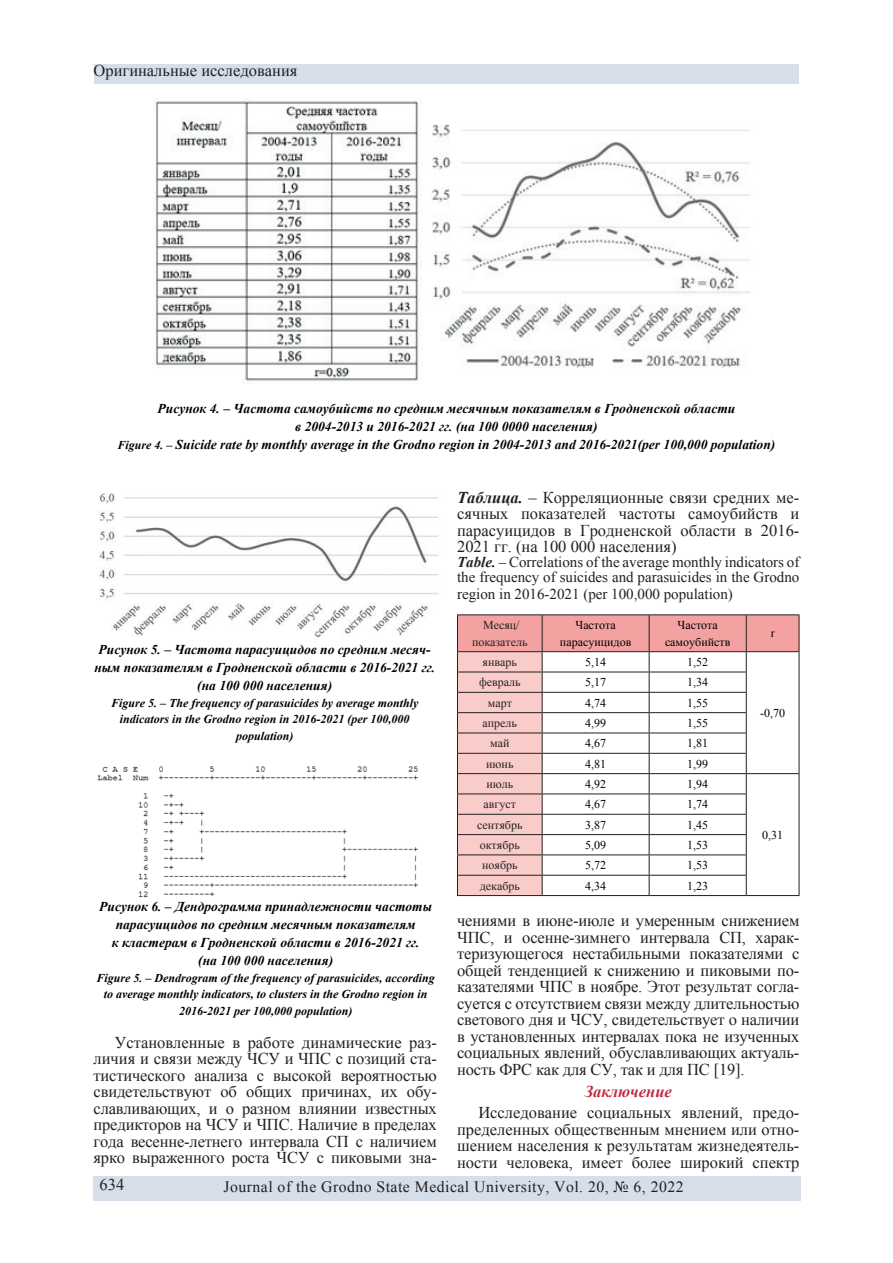
<style>
.page{position:relative;width:893px;height:1263px;background:#fff}
.page>*{position:absolute;margin:0;border:0;box-sizing:border-box;transform-origin:0 0}
.t1{font:16.5px/16.5px "Times New Roman";color:#231f20;text-align:justify}
.t2{font:italic 700 16.5px "Times New Roman";color:#c02a43}
.t3{font:15.75px "Times New Roman";letter-spacing:.03em;color:#231f20}
.t4{font:15px/15px "Times New Roman";color:#231f20}
.t5{font:italic 700 13.5px/18px "Times New Roman";color:#000001;text-align:center}
.t6{font:italic 700 12px/16.5px "Times New Roman";color:#000001;text-align:center}
.t7{font:12px/16.5px "Times New Roman";color:#000001;text-align:center}
.t8{font:12px/16.5px "Times New Roman";color:#231f20;text-align:center}
.s1{font-size:12px}
.s2{font-weight:700;font-style:italic}
</style>
<div class="page">
<div style="left:94px;top:1176px;width:707px;height:25px;background:#d5dee9"></div>
<div style="left:94px;top:65px;width:705px;height:19px;background:#d5dee9"></div>
<img style="left:154px;top:98px;width:596px;height:285px">
<img style="left:99px;top:493px;width:340px;height:145px">
<img style="left:97px;top:766px;width:321px;height:132px">
<hr style="left:457px;top:614px;width:85px;height:1px;background:#231f20">
<hr style="left:542px;top:614px;width:107px;height:1px;background:#231f20">
<hr style="left:649px;top:614px;width:97px;height:1px;background:#231f20">
<hr style="left:746px;top:614px;width:53px;height:1px;background:#231f20">
<hr style="left:457px;top:895px;width:85px;height:1px;background:#231f20">
<hr style="left:542px;top:895px;width:107px;height:1px;background:#231f20">
<hr style="left:649px;top:895px;width:97px;height:1px;background:#231f20">
<hr style="left:746px;top:895px;width:53px;height:1px;background:#231f20">
<svg style="left:457px;top:615px;width:343px;height:280px"></svg>
<p class="t1" style="left:94px;top:62px;width:205px">Оригинальные исследования</p>
<p class="t5" style="left:118px;top:399px;width:659px">Рисунок 4. – Частота самоубийств по средним месячным показателям в Гродненской области<br>в 2004-2013 и 2016-2021 гг. (на 100 0000 населения)<br><span class="s1">Figure 4. –</span> Suicide rate by monthly average in the Grodno region in 2004-2013 and 2016-2021(per 100,000 population)</p>
<p class="t5" style="left:94px;top:640px;width:342px">Рисунок 5. – Частота парасуицидов по средним месяч&shy;ным показателям в Гродненской области в 2016-2021 гг. (на 100 000 населения)</p>
<p class="t6" style="left:111px;top:694px;width:309px">Figure 5. – The frequency of parasuicides by average monthly indicators in the Grodno region in 2016-2021 (per 100,000 population)</p>
<p class="t5" style="left:99px;top:897px;width:334px">Рисунок 6. – Дендрограмма принадлежности частоты парасуицидов по средним месячным показателям<br>к кластерам в Гродненской области в 2016-2021 гг.<br>(на 100 000 населения)</p>
<p class="t6" style="left:97px;top:969px;width:340px">Figure 5. – Dendrogram of the frequency of parasuicides, according to average monthly indicators, to clusters in the Grodno region in<br>2016-2021 per 100,000 population)</p>
<p class="t1" style="left:94px;top:1033px;width:345px;text-indent:21px">Установленные в работе динамические раз&shy;личия и связи между ЧСУ и ЧПС с позиций ста&shy;тистического анализа с высокой вероятностью свидетельствуют об общих причинах, их обу&shy;славливающих, и о разном влиянии известных предикторов на ЧСУ и ЧПС. Наличие в пределах года весенне-летнего интервала СП с наличием ярко выраженного роста ЧСУ с пиковыми зна-</p>
<p class="t1" style="left:457px;top:489px;width:344px"><span class="s2">Таблица.</span> – Корреляционные связи средних ме&shy;сячных показателей частоты самоубийств и парасуицидов в Гродненской области в 2016- 2021 гг. (на 100 000 населения)</p>
<p class="t4" style="left:457px;top:554px;width:344px"><span class="s2">Table.</span> – Correlations of the average monthly indicators of the frequency of suicides and parasuicides in the Grodno</p>
<p class="t4" style="left:457px;top:586px;width:277px">region in 2016-2021 (per 100,000 population)</p>
<p class="t8" style="left:472px;top:617px;width:57px">Месяц/ показатель</p>
<p class="t7" style="left:560px;top:617px;width:73px">Частота парасуицидов</p>
<p class="t7" style="left:665px;top:617px;width:67px">Частота самоубийств</p>
<p class="t7" style="left:771px;top:625px;width:5px">r</p>
<p class="t8" style="left:483px;top:653px;width:36px">январь</p>
<p class="t7" style="left:585px;top:653px;width:22px">5,14</p>
<p class="t7" style="left:687px;top:653px;width:22px">1,52</p>
<p class="t8" style="left:479px;top:674px;width:43px">февраль</p>
<p class="t7" style="left:585px;top:674px;width:22px">5,17</p>
<p class="t7" style="left:687px;top:674px;width:22px">1,34</p>
<p class="t8" style="left:488px;top:694px;width:26px">март</p>
<p class="t7" style="left:585px;top:694px;width:22px">4,74</p>
<p class="t7" style="left:687px;top:694px;width:22px">1,55</p>
<p class="t8" style="left:483px;top:714px;width:36px">апрель</p>
<p class="t7" style="left:585px;top:714px;width:22px">4,99</p>
<p class="t7" style="left:687px;top:714px;width:22px">1,55</p>
<p class="t8" style="left:490px;top:735px;width:21px">май</p>
<p class="t7" style="left:585px;top:735px;width:22px">4,67</p>
<p class="t7" style="left:687px;top:735px;width:22px">1,81</p>
<p class="t8" style="left:486px;top:755px;width:29px">июнь</p>
<p class="t7" style="left:585px;top:755px;width:22px">4,81</p>
<p class="t7" style="left:687px;top:755px;width:22px">1,99</p>
<p class="t8" style="left:486px;top:775px;width:28px">июль</p>
<p class="t7" style="left:585px;top:775px;width:22px">4,92</p>
<p class="t7" style="left:687px;top:775px;width:22px">1,94</p>
<p class="t8" style="left:484px;top:796px;width:34px">август</p>
<p class="t7" style="left:585px;top:796px;width:22px">4,67</p>
<p class="t7" style="left:687px;top:796px;width:22px">1,74</p>
<p class="t8" style="left:477px;top:816px;width:47px">сентябрь</p>
<p class="t7" style="left:585px;top:816px;width:22px">3,87</p>
<p class="t7" style="left:687px;top:816px;width:22px">1,45</p>
<p class="t8" style="left:480px;top:836px;width:42px">октябрь</p>
<p class="t7" style="left:585px;top:836px;width:22px">5,09</p>
<p class="t7" style="left:687px;top:836px;width:22px">1,53</p>
<p class="t8" style="left:482px;top:857px;width:37px">ноябрь</p>
<p class="t7" style="left:585px;top:857px;width:22px">5,72</p>
<p class="t7" style="left:687px;top:857px;width:22px">1,53</p>
<p class="t8" style="left:480px;top:877px;width:42px">декабрь</p>
<p class="t7" style="left:585px;top:877px;width:22px">4,34</p>
<p class="t7" style="left:687px;top:877px;width:22px">1,23</p>
<p class="t7" style="left:760px;top:704px;width:26px">-0,70</p>
<p class="t7" style="left:762px;top:826px;width:22px">0,31</p>
<p class="t1" style="left:457px;top:912px;width:344px">чениями в июне-июле и умеренным снижением ЧПС, и осенне-зимнего интервала СП, харак&shy;теризующегося нестабильными показателями с общей тенденцией к снижению и пиковыми по&shy;казателями ЧПС в ноябре. Этот результат согла&shy;суется с отсутствием связи между длительностью светового дня и ЧСУ, свидетельствует о наличии в установленных интервалах пока не изученных социальных явлений, обуславливающих актуаль&shy;ность ФРС как для СУ, так и для ПС [19].</p>
<p class="t2" style="left:585px;top:1080px;width:89px">Заключение</p>
<p class="t1" style="left:457px;top:1104px;width:344px;text-indent:21px">Исследование социальных явлений, предо&shy;пределенных общественным мнением или отно&shy;шением населения к результатам жизнедеятель&shy;ности человека, имеет более широкий спектр</p>
<p class="t1" style="left:100px;top:1176px;width:26px">634</p>
<p class="t3" style="left:224px;top:1176px;width:462px">Journal of the Grodno State Medical University, Vol. 20, № 6, 2022</p>
</div>
